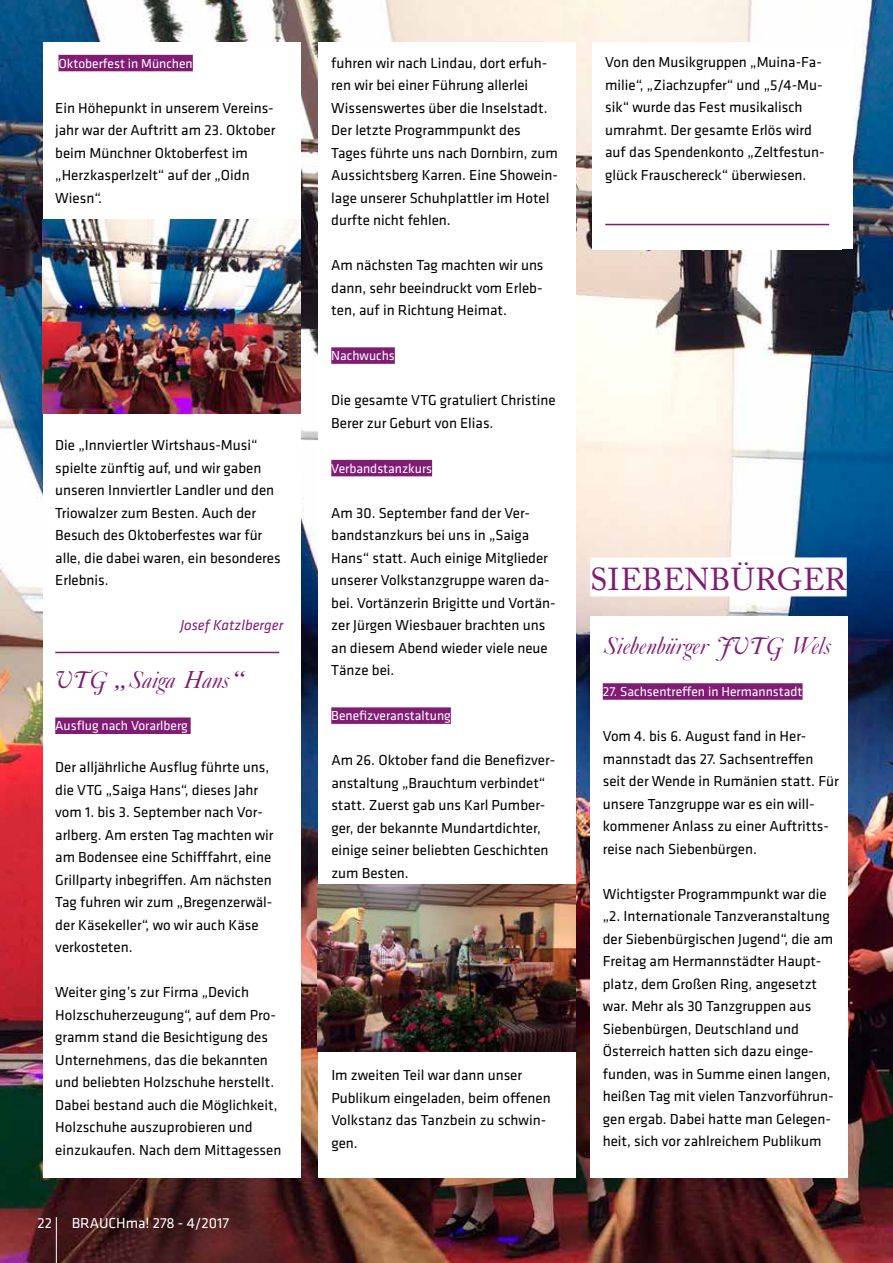
<style>
.page{position:relative;width:893px;height:1263px;background:#fff}
.page>*{position:absolute;margin:0;border:0;box-sizing:border-box;transform-origin:0 0}
.t1{font:31.5px "Adobe Caslon Pro";letter-spacing:.015em;color:#801c74}
.t2{font:italic 25.5px "Caslon No 337";color:#801c74}
.t3{font:15px/22.5px "Klavika";color:#000}
.t4{font:15px "Klavika";color:#fff}
.t5{font:italic 15px "Klavika";color:#801c74}
.t6{font:13.5px "Klavika";color:#fff}
</style>
<div class="page">
<img style="left:0;top:0;width:893px;height:1263px">
<div style="left:317px;top:43px;width:258px;height:1135px;background:#fff"></div>
<div style="left:43px;top:43px;width:257px;height:1135px;background:#fff"></div>
<div style="left:59px;top:55px;width:134px;height:16px;background:#801c74"></div>
<hr style="left:55px;top:652px;width:224px;height:1px;background:#801c74">
<div style="left:55px;top:717px;width:136px;height:17px;background:#801c74"></div>
<div style="left:331px;top:347px;width:64px;height:17px;background:#801c74"></div>
<div style="left:331px;top:460px;width:101px;height:16px;background:#801c74"></div>
<div style="left:331px;top:707px;width:120px;height:17px;background:#801c74"></div>
<div style="left:592px;top:43px;width:261px;height:206px;background:#fff"></div>
<hr style="left:605px;top:224px;width:224px;height:1px;background:#801c74">
<img style="left:43px;top:220px;width:257px;height:193px">
<img style="left:317px;top:884px;width:258px;height:167px">
<div style="left:590px;top:557px;width:257px;height:39px;background:#fff"></div>
<div style="left:590px;top:617px;width:258px;height:561px;background:#fff"></div>
<div style="left:603px;top:683px;width:199px;height:17px;background:#801c74"></div>
<hr style="left:56px;top:1217px;width:1px;height:46px;background:#fff">
<p class="t6" style="left:59px;top:54px;width:136px">Oktoberfest in München</p>
<p class="t3" style="left:55px;top:96px;width:222px">Ein Höhepunkt in unserem Vereins&shy;jahr war der Auftritt am 23. Oktober beim Münchner Oktoberfest im „Herzkasperlzelt“ auf der „Oidn<br>Wiesn“.</p>
<p class="t3" style="left:55px;top:433px;width:227px">Die „Innviertler Wirtshaus-Musi“ spielte zünftig auf, und wir gaben unseren Innviertler Landler und den<br>Triowalzer zum Besten. Auch der<br>Besuch des Oktoberfestes war für alle, die dabei waren, ein besonderes<br>Erlebnis.</p>
<p class="t5" style="left:180px;top:616px;width:105px">Josef Katzlberger</p>
<h2 class="t2" style="left:55px;top:664px;width:188px">VTG „Saiga Hans“</h2>
<p class="t6" style="left:55px;top:717px;width:134px">Ausflug nach Vorarlberg</p>
<p class="t3" style="left:55px;top:755px;width:220px">Der alljährliche Ausflug führte uns, die VTG „Saiga Hans“, dieses Jahr vom 1. bis 3. September nach Vor&shy;arlberg. Am ersten Tag machten wir am Bodensee eine Schifffahrt, eine<br>Grillparty inbegriffen. Am nächsten<br>Tag fuhren wir zum „Bregenzerwäl&shy;der Käsekeller“, wo wir auch Käse verkosteten.</p>
<p class="t3" style="left:55px;top:980px;width:228px">Weiter ging’s zur Firma „Devich Holzschuherzeugung“, auf dem Pro&shy;gramm stand die Besichtigung des Unternehmens, das die bekannten und beliebten Holzschuhe herstellt.<br>Dabei bestand auch die Möglichkeit, Holzschuhe auszuprobieren und einzukaufen. Nach dem Mittagessen</p>
<p class="t4" style="left:38px;top:1213px;width:16px">22</p>
<p class="t4" style="left:72px;top:1213px;width:159px">BRAUCHma! 278 - 4/2017</p>
<p class="t3" style="left:331px;top:51px;width:228px">fuhren wir nach Lindau, dort erfuh&shy;ren wir bei einer Führung allerlei Wissenswertes über die Inselstadt.<br>Der letzte Programmpunkt des Tages führte uns nach Dornbirn, zum Aussichtsberg Karren. Eine Showein&shy;lage unserer Schuhplattler im Hotel durfte nicht fehlen.</p>
<p class="t3" style="left:331px;top:253px;width:214px;text-align:justify">Am nächsten Tag machten wir uns dann, sehr beeindruckt vom Erleb&shy;ten, auf in Richtung Heimat.</p>
<p class="t6" style="left:331px;top:347px;width:65px">Nachwuchs</p>
<p class="t3" style="left:331px;top:388px;width:226px">Die gesamte VTG gratuliert Christine<br>Berer zur Geburt von Elias.</p>
<p class="t6" style="left:331px;top:459px;width:102px">Verbandstanzkurs</p>
<p class="t3" style="left:331px;top:501px;width:226px">Am 30. September fand der Ver&shy;bandstanzkurs bei uns in „Saiga<br>Hans“ statt. Auch einige Mitglieder unserer Volkstanzgruppe waren da&shy;bei. Vortänzerin Brigitte und Vortän&shy;zer Jürgen Wiesbauer brachten uns an diesem Abend wieder viele neue<br>Tänze bei.</p>
<p class="t6" style="left:331px;top:707px;width:121px">Benefizveranstaltung</p>
<p class="t3" style="left:331px;top:748px;width:225px">Am 26. Oktober fand die Benefizver&shy;anstaltung „Brauchtum verbindet“ statt. Zuerst gab uns Karl Pumber&shy;ger, der bekannte Mundartdichter, einige seiner beliebten Geschichten zum Besten.</p>
<p class="t3" style="left:331px;top:1063px;width:221px">Im zweiten Teil war dann unser<br>Publikum eingeladen, beim offenen<br>Volkstanz das Tanzbein zu schwin&shy;gen.</p>
<p class="t3" style="left:605px;top:50px;width:221px">Von den Musikgruppen „Muina-Fa&shy;milie“, „Ziachzupfer“ und „5/4-Mu&shy;sik“ wurde das Fest musikalisch umrahmt. Der gesamte Erlös wird auf das Spendenkonto „Zeltfestun&shy;glück Frauschereck“ überwiesen.</p>
<h1 class="t1" style="left:590px;top:561px;width:258px">SIEBENBÜRGER</h1>
<h2 class="t2" style="left:603px;top:630px;width:230px">Siebenbürger JVTG Wels</h2>
<p class="t6" style="left:603px;top:683px;width:201px">27. Sachsentreffen in Hermannstadt</p>
<p class="t3" style="left:603px;top:724px;width:237px">Vom 4. bis 6. August fand in Her&shy;mannstadt das 27. Sachsentreffen seit der Wende in Rumänien statt. Für unsere Tanzgruppe war es ein will&shy;kommener Anlass zu einer Auftritts&shy;reise nach Siebenbürgen.</p>
<p class="t3" style="left:603px;top:882px;width:233px">Wichtigster Programmpunkt war die „2. Internationale Tanzveranstaltung der Siebenbürgischen Jugend“, die am Freitag am Hermannstädter Haupt&shy;platz, dem Großen Ring, angesetzt war. Mehr als 30 Tanzgruppen aus Siebenbürgen, Deutschland und Österreich hatten sich dazu einge&shy;funden, was in Summe einen langen, heißen Tag mit vielen Tanzvorführun&shy;gen ergab. Dabei hatte man Gelegen&shy;heit, sich vor zahlreichem Publikum</p>
</div>
